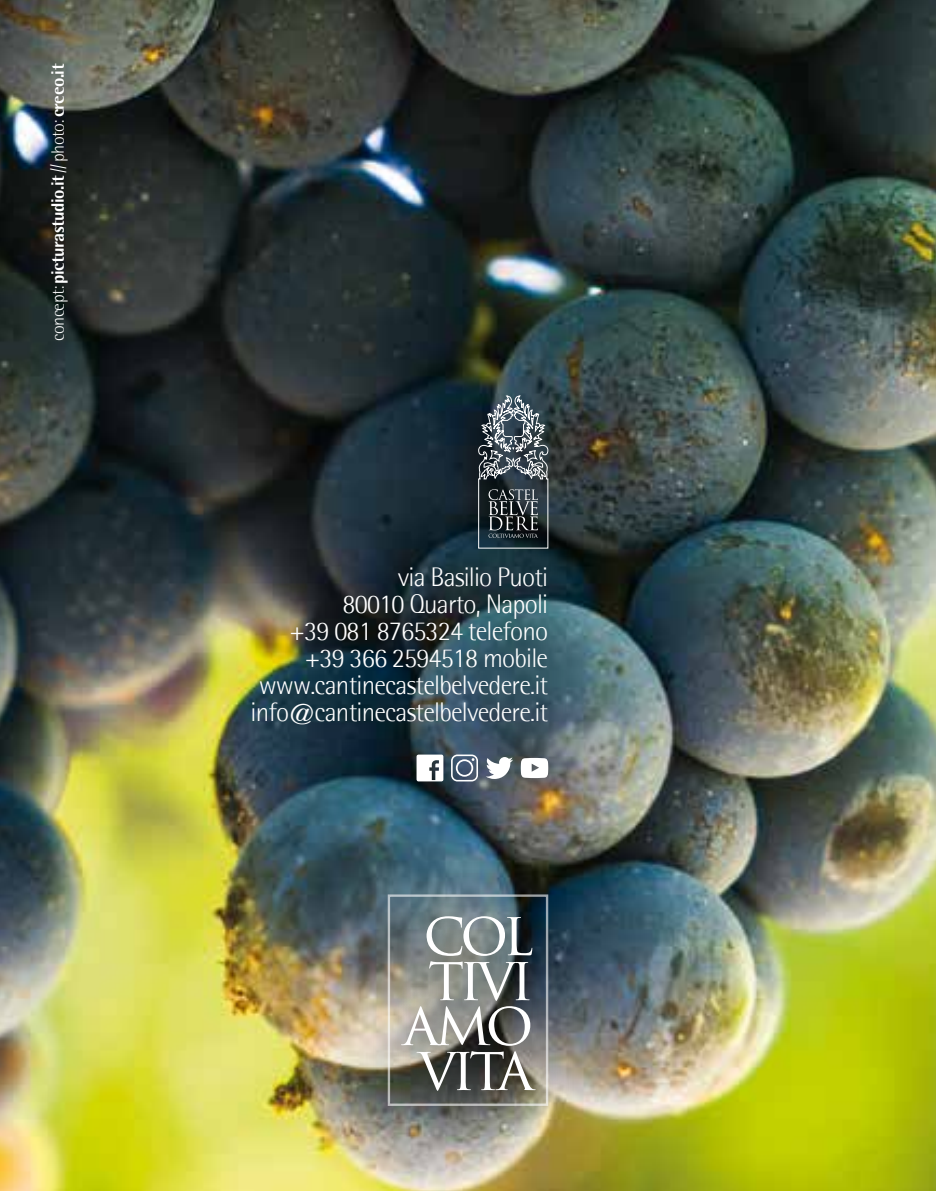
<style>
.page{position:relative;width:936px;height:1191px;background:#fff}
.page>*{position:absolute;margin:0;border:0;box-sizing:border-box;transform-origin:0 0}
.t1{font:59.4px/45px "Trajan Pro 3";letter-spacing:-.09em;color:#fff;text-align:center}
.t2{font:300 27px/27px "Rotis Semi Sans";letter-spacing:-.03em;color:#fff;text-align:right}
.t3{font:800 18px "Rotis Semi Sans";letter-spacing:-.03em;color:#fff}
.s1{font-weight:300}
</style>
<div class="page">
<img style="left:0;top:0;width:935px;height:1191px">
<div style="left:342px;top:848px;width:252px;height:303px;background:#000;opacity:.5"></div>
<div style="left:350px;top:856px;width:235px;height:287px;background:#000;opacity:.5"></div>
<div style="left:371px;top:880px;width:195px;height:246px;background:#000;opacity:.5"></div>
<div style="left:211px;top:524px;width:379px;height:244px;background:#000;opacity:.5"></div>
<div style="left:371px;top:707px;width:222px;height:121px;background:#000;opacity:.5"></div>
<svg style="left:520px;top:758px;width:28px;height:20px"></svg>
<svg style="left:485px;top:757px;width:28px;height:22px"></svg>
<svg style="left:451px;top:754px;width:27px;height:27px"></svg>
<svg style="left:416px;top:754px;width:27px;height:27px"></svg>
<div style="left:433px;top:354px;width:159px;height:238px;background:#000;opacity:.5"></div>
<svg style="left:477px;top:395px;width:72px;height:154px;background:#4b565d"></svg>
<p class="t3" style="left:46px;top:341px;width:278px;rotate:-90deg"><span class="s1">concept:</span> picturastudio.it <span class="s1">// photo:</span> creeo.it</p>
<p class="t2" style="left:250px;top:563px;width:299px">via Basilio Puoti<br>80010 Quarto, Napoli<br>+39 081 8765324 telefono +39 366 2594518 mobile www.cantinecastelbelvedere.it info@cantinecastelbelvedere.it</p>
<h1 class="t1" style="left:402px;top:913px;width:132px">COL<br>TIVI<br>AMO<br>VITA</h1>
</div>
